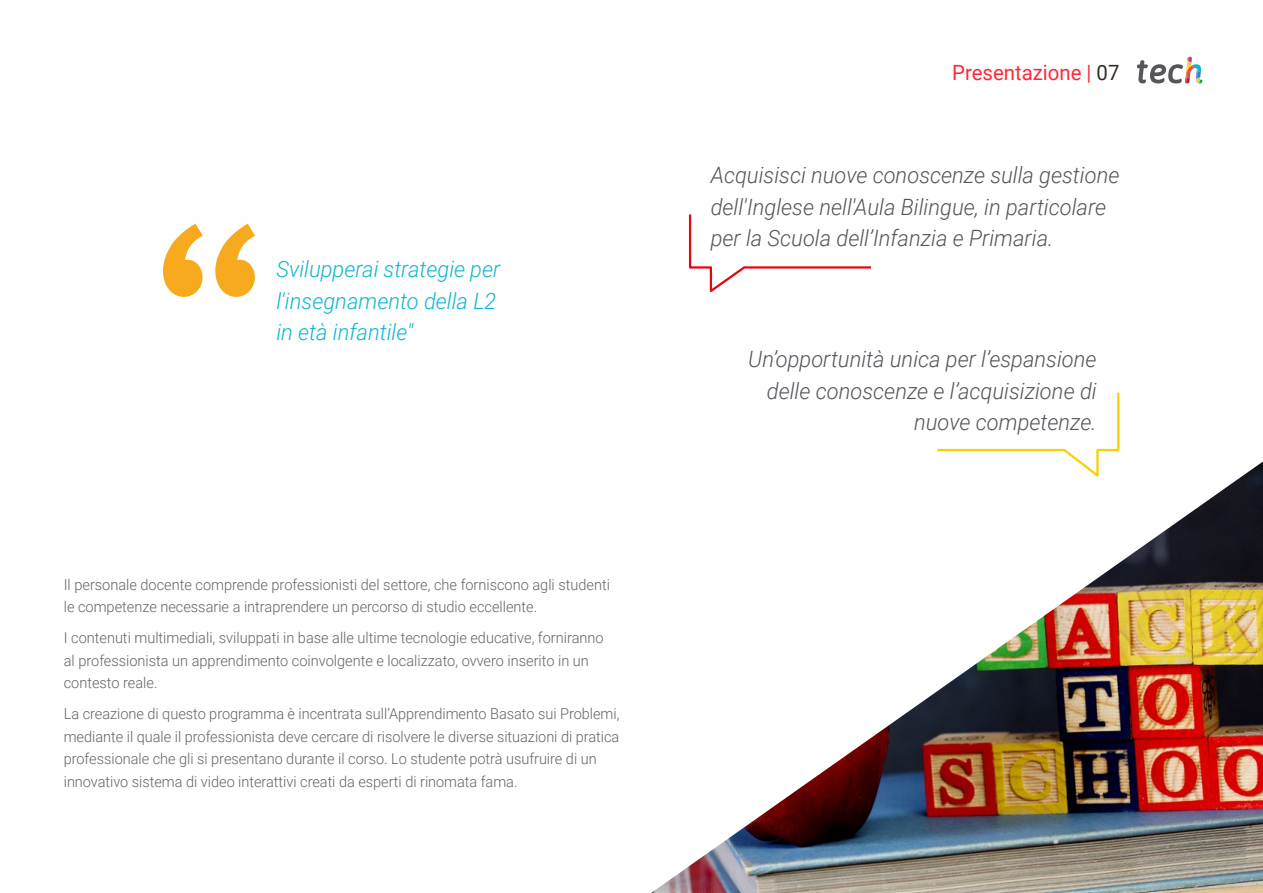
<style>
.page{position:relative;width:1263px;height:893px;background:#fff}
.page>*{position:absolute;margin:0;border:0;box-sizing:border-box;transform-origin:0 0}
.t1{font:italic 300 22.5px/31.5px "Roboto";color:#52555b;text-align:right}
.t2{font:italic 300 22.5px/31.5px "Roboto";color:#0fb6cf}
.t3{font:21px "Roboto";color:#ff293a}
.t4{font:300 15px/22.5px "Roboto";color:#61646a}
.s1{color:#fc2a3b}
.s2{color:#312e20}
</style>
<div class="page">
<svg style="left:163px;top:224px;width:92px;height:73px"></svg>
<img style="left:651px;top:461px;width:612px;height:432px">
<svg style="left:935px;top:392px;width:185px;height:88px"></svg>
<svg style="left:689px;top:214px;width:183px;height:78px"></svg>
<svg style="left:1137px;top:57px;width:65px;height:27px"></svg>
<h1 class="t2" style="left:276px;top:253px;width:225px">Svilupperai strategie per l'insegnamento della L2 in età infantile"</h1>
<p class="t4" style="left:64px;top:572px;width:548px">Il personale docente comprende professionisti del settore, che forniscono agli studenti le competenze necessarie a intraprendere un percorso di studio eccellente.</p>
<p class="t4" style="left:64px;top:626px;width:541px">I contenuti multimediali, sviluppati in base alle ultime tecnologie educative, forniranno al professionista un apprendimento coinvolgente e localizzato, ovvero inserito in un contesto reale.</p>
<p class="t4" style="left:64px;top:702px;width:557px">La creazione di questo programma è incentrata sull’Apprendimento Basato sui Problemi, mediante il quale il professionista deve cercare di risolvere le diverse situazioni di pratica professionale che gli si presentano durante il corso. Lo studente potrà usufruire di un innovativo sistema di video interattivi creati da esperti di rinomata fama.</p>
<h2 class="t3" style="left:952px;top:57px;width:169px">Presentazi<span class="s1">one |</span> <span class="s2">07</span></h2>
<h1 class="t1" style="left:711px;top:159px;width:410px;text-align:left">Acquisisci nuove conoscenze sulla gestione dell'Inglese nell'Aula Bilingue, in particolare per la Scuola dell’Infanzia e Primaria.</h1>
<h1 class="t1" style="left:748px;top:343px;width:350px">Un’opportunità unica per l’espansione delle conoscenze e l’acquisizione di nuove competenze.</h1>
</div>
